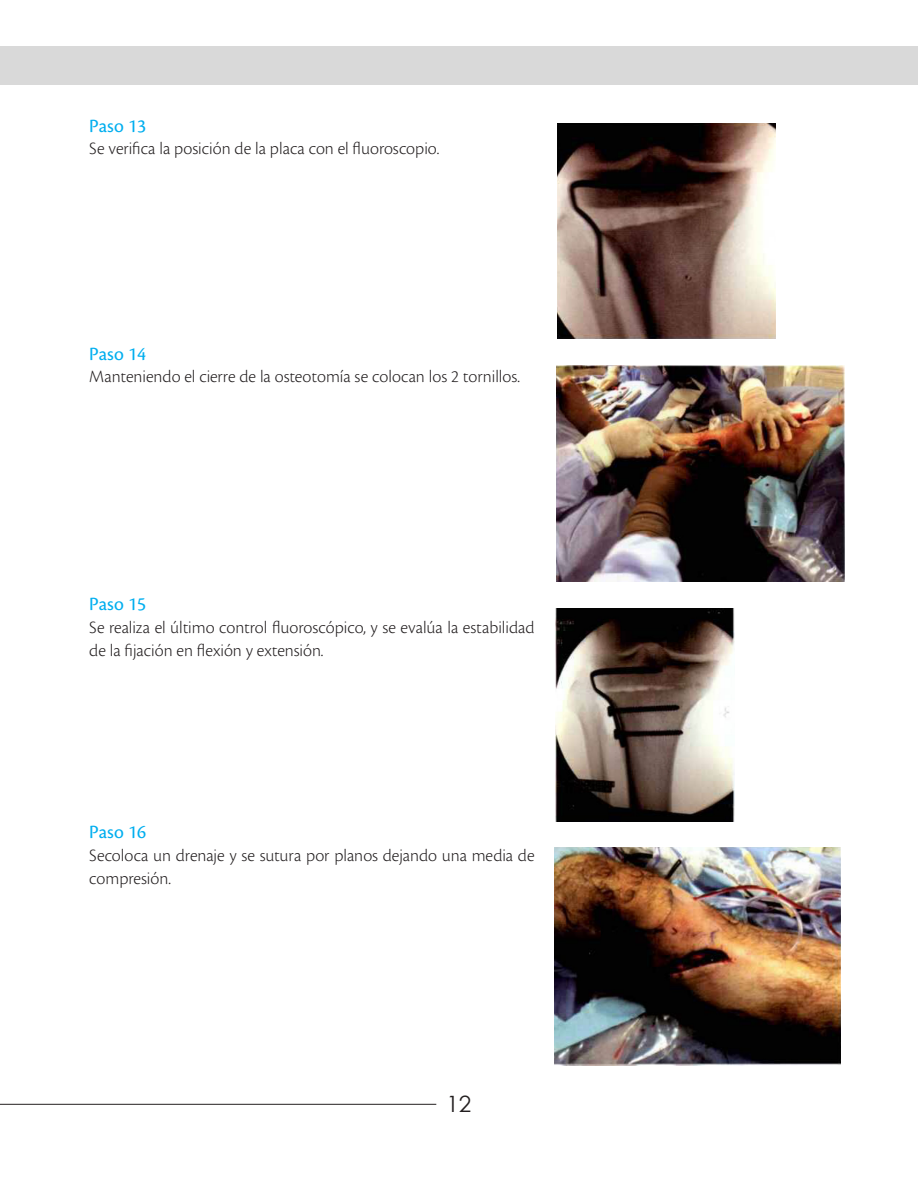
<style>
.page{position:relative;width:918px;height:1188px;background:#fff}
.page>*{position:absolute;margin:0;border:0;box-sizing:border-box;transform-origin:0 0}
.t1{font:22.5px "Century Gothic";color:#231f20}
.subtemas{font:19.5px "Cronos Pro";letter-spacing:.005em;color:#00aeef}
.subtemas-2{font:300 18px/22.8px "Cronos Pro";color:#231f20}
</style>
<div class="page">
<div style="left:0;top:46px;width:918px;height:39px;background:#d9d9d9"></div>
<hr style="left:0;top:1104px;width:436px;height:1px;background:#231f20">
<img style="left:557px;top:123px;width:218px;height:215px">
<img style="left:556px;top:366px;width:289px;height:216px">
<img style="left:556px;top:609px;width:179px;height:213px">
<img style="left:555px;top:848px;width:285px;height:217px">
<p class="subtemas" style="left:89px;top:114px;width:58px">Paso 13</p>
<p class="subtemas-2" style="left:89px;top:137px;width:352px">Se verifica la posición de la placa con el fluoroscopio.</p>
<p class="subtemas" style="left:89px;top:342px;width:58px">Paso 14</p>
<p class="subtemas-2" style="left:89px;top:365px;width:432px">Manteniendo el cierre de la osteotomía se colocan los 2 tornillos.</p>
<p class="subtemas" style="left:89px;top:593px;width:58px">Paso 15</p>
<p class="subtemas-2" style="left:89px;top:616px;width:447px">Se realiza el último control fluoroscópico, y se evalúa la estabilidad de la fijación en flexión y extensión.</p>
<p class="subtemas" style="left:89px;top:821px;width:58px">Paso 16</p>
<p class="subtemas-2" style="left:89px;top:844px;width:447px">Secoloca un drenaje y se sutura por planos dejando una media de compresión.</p>
<p class="t1" style="left:447px;top:1088px;width:26px">12</p>
</div>
